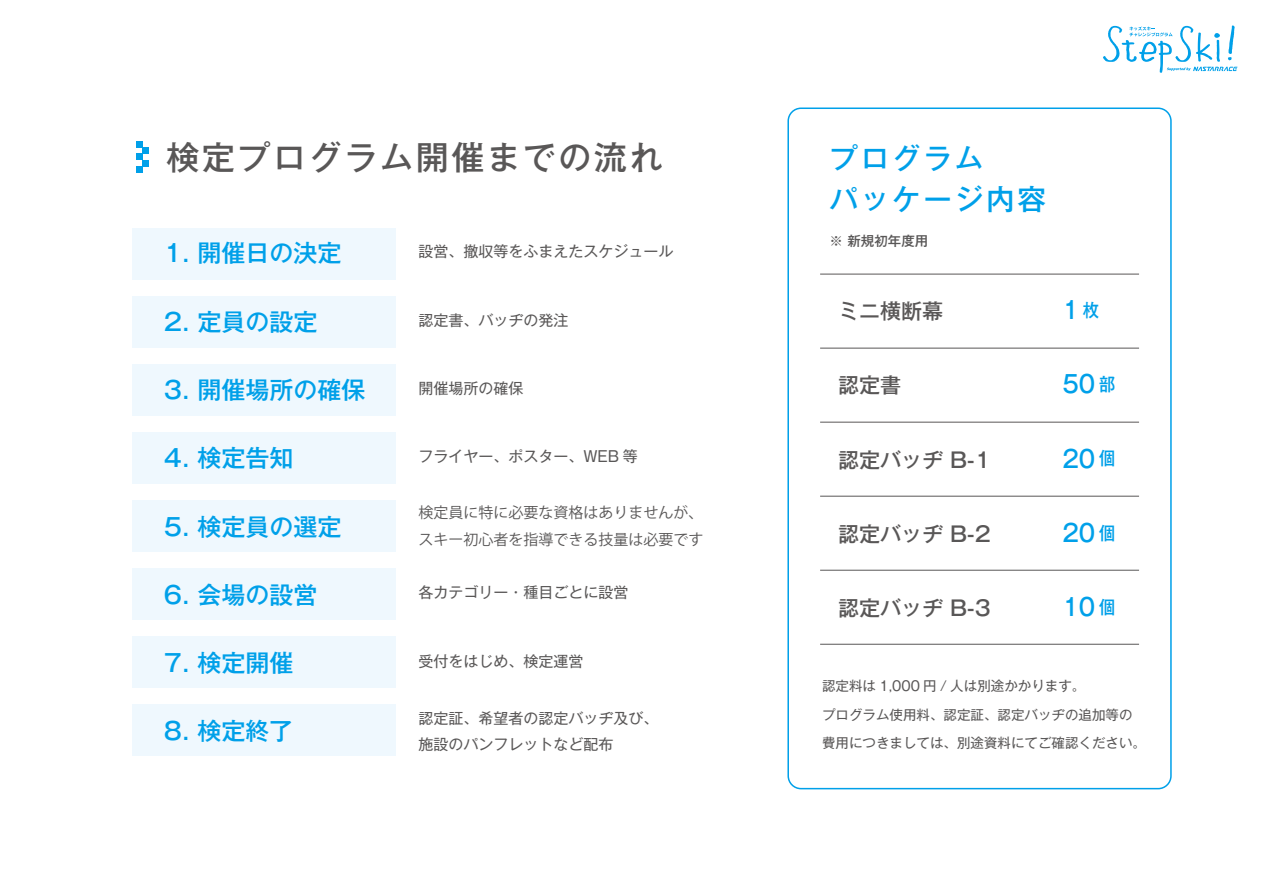
<style>
.page{position:relative;width:1263px;height:893px;background:#fff}
.page>*{position:absolute;margin:0;border:0;box-sizing:border-box;transform-origin:0 0}
.t1{font:500 33px "Gothic MB101 Pro";letter-spacing:.08em;color:#595757}
.t2{font:500 28.5px/40.8px "Gothic MB101 Pro";letter-spacing:.1em;color:#00a0e9}
.t3{font:500 24px "Gothic MB101 Pro";color:#00a0e9}
.t4{font:500 24px "Gothic MB101 Pro";color:#00a0e9;scale:.9 1}
.t5{font:500 21px "Gothic MB101 Pro";color:#595757}
.t6{font:15px/26.2px "Gothic MB101 Pro";color:#595757}
.t7{font:15px/26.2px "Koz Go Pro";color:#595757}
.t8{font:13.5px/28.5px "Gothic MB101 Pro";color:#595757}
.t9{font:500 13.5px "Gothic MB101 Pro";color:#595757}
.s1{font-size:18px}
</style>
<div class="page">
<div style="left:132px;top:228px;width:264px;height:51px;background:#eff8fe"></div>
<div style="left:132px;top:296px;width:264px;height:51px;background:#eff8fe"></div>
<div style="left:132px;top:364px;width:264px;height:51px;background:#eff8fe"></div>
<div style="left:132px;top:432px;width:264px;height:51px;background:#eff8fe"></div>
<div style="left:132px;top:501px;width:264px;height:51px;background:#eff8fe"></div>
<div style="left:132px;top:569px;width:264px;height:51px;background:#eff8fe"></div>
<div style="left:132px;top:637px;width:264px;height:51px;background:#eff8fe"></div>
<div style="left:132px;top:705px;width:264px;height:51px;background:#eff8fe"></div>
<div style="left:787px;top:107px;width:385px;height:682px;border:2px solid #00a0e9;border-radius:13px"></div>
<hr style="left:820px;top:274px;width:319px;height:1px;background:#595757">
<hr style="left:820px;top:348px;width:319px;height:1px;background:#595757">
<hr style="left:820px;top:422px;width:319px;height:1px;background:#595757">
<hr style="left:820px;top:496px;width:319px;height:1px;background:#595757">
<hr style="left:820px;top:570px;width:319px;height:1px;background:#595757">
<hr style="left:820px;top:644px;width:319px;height:1px;background:#595757">
<div style="left:136px;top:166px;width:6px;height:7px;background:#00a0e9"></div>
<div style="left:142px;top:160px;width:7px;height:6px;background:#00a0e9"></div>
<svg style="left:136px;top:154px;width:6px;height:6px"></svg>
<div style="left:142px;top:147px;width:7px;height:7px;background:#00a0e9"></div>
<svg style="left:136px;top:141px;width:6px;height:6px"></svg>
<svg style="left:1103px;top:26px;width:134px;height:47px"></svg>
<h1 class="t1" style="left:166px;top:130px;width:498px">検定プログラム開催までの流れ</h1>
<h2 class="t2" style="left:829px;top:134px;width:218px">プログラム<br>パッケージ内容</h2>
<h3 class="t3" style="left:164px;top:233px;width:179px">1. 開催日の決定</h3>
<p class="t9" style="left:829px;top:229px;width:100px">※ 新規初年度用</p>
<p class="t6" style="left:418px;top:236px;width:256px">設営、撤収等をふまえたスケジュール</p>
<h3 class="t3" style="left:164px;top:302px;width:155px">2. 定員の設定</h3>
<h3 class="t3" style="left:164px;top:370px;width:203px">3. 開催場所の確保</h3>
<p class="t6" style="left:418px;top:305px;width:151px">認定書、バッヂの発注</p>
<p class="t6" style="left:418px;top:373px;width:106px">開催場所の確保</p>
<h3 class="t5" style="left:838px;top:294px;width:106px">ミニ横断幕</h3>
<h3 class="t5" style="left:838px;top:368px;width:64px">認定書</h3>
<h3 class="t4" style="left:1062px;top:290px;width:42px">1 <span class="s1">枚</span></h3>
<h3 class="t4" style="left:1062px;top:364px;width:60px">50 <span class="s1">部</span></h3>
<h3 class="t3" style="left:164px;top:438px;width:131px">4. 検定告知</h3>
<h3 class="t3" style="left:164px;top:506px;width:179px">5. 検定員の選定</h3>
<h3 class="t3" style="left:164px;top:575px;width:155px">6. 会場の設営</h3>
<h3 class="t3" style="left:164px;top:643px;width:131px">7. 検定開催</h3>
<p class="t6" style="left:418px;top:441px;width:221px">フライヤー、ポスター、WEB 等</p>
<p class="t7" style="left:418px;top:500px;width:286px">検定員に特に必要な資格はありませんが、スキー初心者を指導できる技量は必要です</p>
<p class="t6" style="left:418px;top:577px;width:211px">各カテゴリー・種目ごとに設営</p>
<p class="t6" style="left:418px;top:646px;width:166px">受付をはじめ、検定運営</p>
<h3 class="t5" style="left:838px;top:442px;width:154px">認定バッヂ B-1</h3>
<h3 class="t4" style="left:1062px;top:439px;width:60px">20 <span class="s1">個</span></h3>
<h3 class="t5" style="left:838px;top:516px;width:154px">認定バッヂ B-2</h3>
<h3 class="t4" style="left:1062px;top:513px;width:60px">20 <span class="s1">個</span></h3>
<h3 class="t5" style="left:838px;top:591px;width:154px">認定バッヂ B-3</h3>
<h3 class="t4" style="left:1062px;top:587px;width:60px">10 <span class="s1">個</span></h3>
<h3 class="t3" style="left:164px;top:711px;width:131px">8. 検定終了</h3>
<p class="t6" style="left:418px;top:703px;width:241px">認定証、希望者の認定バッヂ及び、施設のパンフレットなど配布</p>
<p class="t8" style="left:822px;top:670px;width:325px">認定料は 1,000 円 / 人は別途かかります。<br>プログラム使用料、認定証、認定バッヂの追加等の費用につきましては、別途資料にてご確認ください。</p>
</div>
